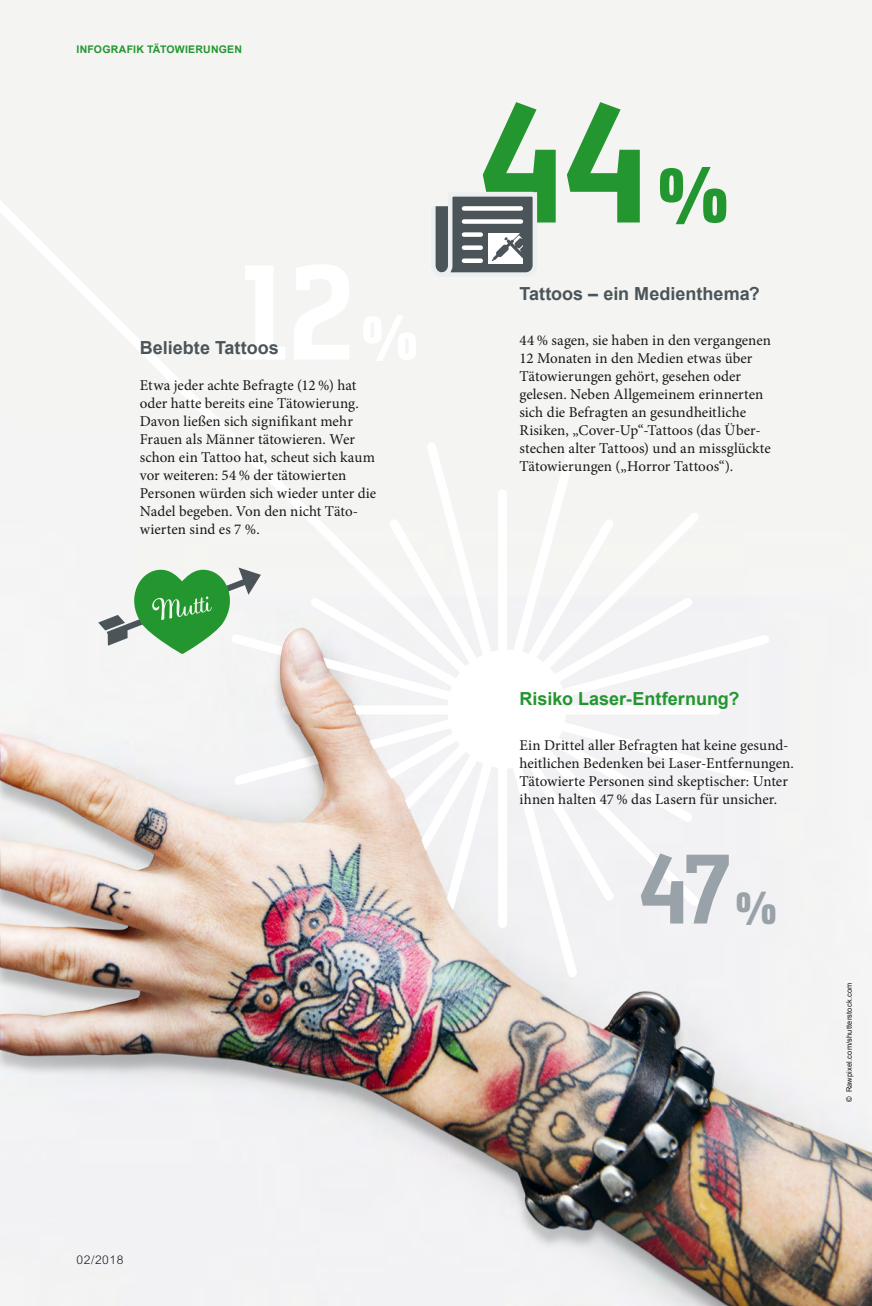
<style>
.page{position:relative;width:872px;height:1306px;background:#fff}
.page>*{position:absolute;margin:0;border:0;box-sizing:border-box;transform-origin:0 0}
.t1{font:98.7px "Bunday Slab Bold Up";color:#98a2a8}
.t2{font:700 18px "Arial";color:#4b5559}
.t3{font:700 18px "Arial";color:#239630}
.t4{font:15px/18px "Minion Pro";color:#181716}
.t5{font:300 12px "Arial";letter-spacing:.05em;color:#181716}
.t6{font:700 10.5px "Arial";letter-spacing:.02em;color:#239630}
.t7{font:7.5px "Arial";letter-spacing:.02em;color:#181716}
.s1{font-family:"Bunday Slab Extra Bold Up";font-size:45px}
</style>
<div class="page">
<div style="left:707px;top:0;width:165px;height:87px;background:#f4f4f3"></div>
<div style="left:0;top:0;width:707px;height:633px;background:#f4f5f2"></div>
<svg style="left:98px;top:567px;width:163px;height:61px"></svg>
<svg style="left:241px;top:264px;width:175px;height:97px"></svg>
<svg style="left:429px;top:102px;width:297px;height:177px"></svg>
<img style="left:1px;top:628px;width:871px;height:677px">
<p class="t6" style="left:77px;top:43px;width:167px">INFOGRAFIK TÄTOWIERUNGEN</p>
<p class="t2" style="left:140px;top:336px;width:140px">Beliebte Tattoos</p>
<p class="t4" style="left:140px;top:376px;width:238px">Etwa jeder achte Befragte (12 %) hat oder hatte bereits eine Tätowierung.<br>Davon ließen sich signifikant mehr Frauen als Männer tätowieren. Wer schon ein Tattoo hat, scheut sich kaum vor weiteren: 54 % der tätowierten Personen würden sich wieder unter die Nadel begeben. Von den nicht Täto&shy;wierten sind es 7 %.</p>
<p class="t5" style="left:77px;top:1252px;width:48px">02/2018</p>
<p class="t2" style="left:519px;top:282px;width:242px">Tattoos – ein Medienthema?</p>
<p class="t4" style="left:519px;top:331px;width:253px">44 % sagen, sie haben in den vergangenen 12 Monaten in den Medien etwas über Tätowierungen gehört, gesehen oder gelesen. Neben Allgemeinem erinnerten sich die Befragten an gesundheitliche Risiken, „Cover-Up“-Tattoos (das Über&shy;stechen alter Tattoos) und an missglückte Tätowierungen („Horror Tattoos“).</p>
<p class="t3" style="left:519px;top:687px;width:222px">Risiko Laser-Entfernung?</p>
<p class="t4" style="left:519px;top:736px;width:276px">Ein Drittel aller Befragten hat keine gesund&shy;heitlichen Bedenken bei Laser-Entfernungen.<br>Tätowierte Personen sind skeptischer: Unter ihnen halten 47 % das Lasern für unsicher.</p>
<h1 class="t1" style="left:638px;top:829px;width:139px">47<span class="s1">%</span></h1>
<p class="t7" style="left:844px;top:1102px;width:121px;rotate:-90deg">© Rawpixel.com/shutterstock.com</p>
</div>
